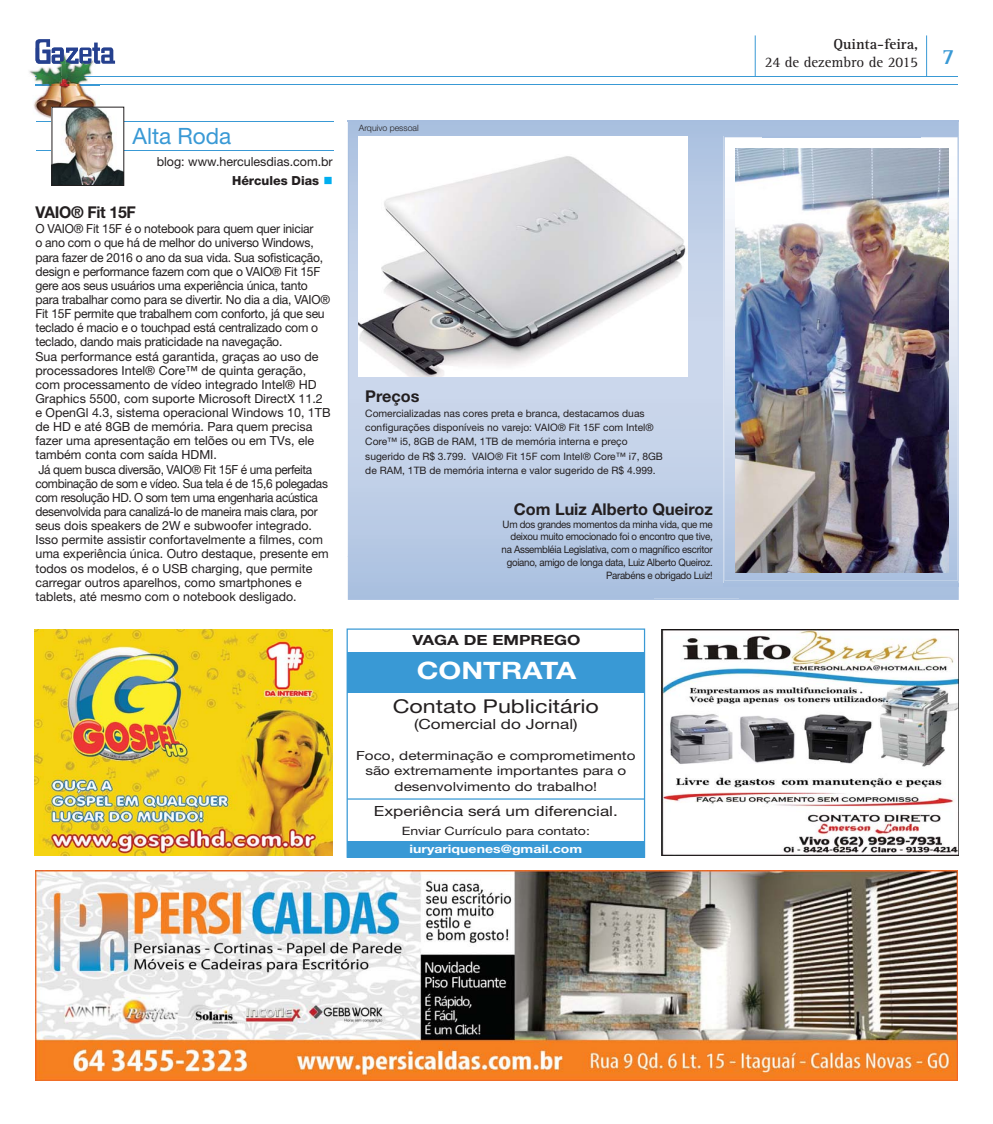
<style>
.page{position:relative;width:993px;height:1124px;background:#fff}
.page>*{position:absolute;margin:0;border:0;box-sizing:border-box;transform-origin:0 0}
.t1{font:700 24px "Helvetica Neue";color:#fff;scale:1.22 1}
.t2{font:22.5px "Helvetica Neue";color:#3999d5}
.t3{font:19px "Helvetica Neue";color:#231f20;scale:1.22 1}
.t4{font:700 16.25px "Helvetica Neue";color:#231f20}
.t5{font:700 16.25px "Helvetica Neue";letter-spacing:-.02em;color:#231f20}
.t6{font:15px/18px "Rotis Serif";color:#231f20}
.t7{font:14px "Helvetica Neue";color:#231f20;scale:1.22 1}
.t8{font:700 14px "Helvetica Neue";color:#231f20;scale:1.22 1}
.t9{font:12.5px/14.1px "Helvetica Neue";letter-spacing:-.02em;color:#231f20}
.t10{font:12.5px/15.5px "Helvetica Neue";color:#231f20;text-align:center;scale:1.22 1}
.t11{font:12.5px "Helvetica Neue";color:#231f20}
.t12{font:800 12.5px "Helvetica Neue";color:#231f20}
.t13{font:11.5px "Helvetica Neue";color:#231f20;scale:1.22 1}
.t14{font:700 11.5px "Helvetica Neue";color:#fff;scale:1.22 1}
.t15{font:10.25px/14.1px "Helvetica Neue";color:#231f20}
.t16{font:10.25px/12.9px "Helvetica Neue";letter-spacing:-.03em;color:#231f20;text-align:right;scale:.95 1}
.t17{font:300 8.75px "Helvetica Neue";color:#231f20}
.s1{font-weight:700}
</style>
<div class="page">
<hr style="left:35px;top:84px;width:922px;height:1px;background:#3999d5">
<hr style="left:35px;top:76px;width:922px;height:1px;background:#3999d5">
<hr style="left:925px;top:35px;width:1px;height:41px;background:#3999d5">
<hr style="left:754px;top:35px;width:1px;height:42px;background:#3999d5">
<img style="left:35px;top:870px;width:922px;height:210px">
<img style="left:35px;top:629px;width:297px;height:226px">
<div style="left:347px;top:841px;width:297px;height:16px;background:#3999d5"></div>
<div style="left:346px;top:628px;width:299px;height:229px;border:1px solid #3999d5"></div>
<div style="left:347px;top:652px;width:297px;height:41px;background:#3999d5"></div>
<hr style="left:347px;top:798px;width:297px;height:1px;background:#3999d5">
<img style="left:661px;top:629px;width:297px;height:226px">
<img style="left:29px;top:64px;width:71px;height:22px">
<img style="left:33px;top:86px;width:29px;height:38px">
<img style="left:62px;top:86px;width:38px;height:21px">
<img style="left:35px;top:84px;width:65px;height:1px">
<img style="left:35px;top:76px;width:65px;height:1px">
<svg style="left:35px;top:39px;width:80px;height:25px"></svg>
<div style="left:739px;top:586px;width:218px;height:12px;background:#a9c0df"></div>
<img style="left:348px;top:121px;width:43px;height:436px">
<hr style="left:36px;top:121px;width:297px;height:1px;background:#3999d5">
<hr style="left:36px;top:150px;width:297px;height:1px;background:#3999d5">
<img style="left:54px;top:109px;width:68px;height:75px">
<div style="left:52px;top:107px;width:72px;height:79px;border:1px solid #231f20"></div>
<svg style="left:723px;top:581px;width:235px;height:5px"></svg>
<img style="left:763px;top:572px;width:155px;height:9px">
<img style="left:723px;top:136px;width:40px;height:445px">
<img style="left:918px;top:136px;width:40px;height:445px">
<img style="left:735px;top:148px;width:213px;height:424px">
<img style="left:359px;top:136px;width:328px;height:240px">
<h2 class="t2" style="left:132px;top:127px;width:100px">Alta Roda</h2>
<p class="t11" style="left:157px;top:157px;width:177px">blog: www.herculesdias.com.br</p>
<p class="t12" style="left:232px;top:176px;width:89px">Hércules Dias</p>
<h3 class="t5" style="left:35px;top:207px;width:102px">VAIO® Fit 15F</h3>
<p class="t9" style="left:35px;top:223px;width:296px">O VAIO® Fit 15F é o notebook para quem quer iniciar<br>o ano com o que há de melhor do universo Windows, para fazer de 2016 o ano da sua vida. Sua sofisticação, design e performance fazem com que o VAIO® Fit 15F gere aos seus usuários uma experiência única, tanto para trabalhar como para se divertir. No dia a dia, VAIO® Fit 15F permite que trabalhem com conforto, já que seu teclado é macio e o touchpad está centralizado com o teclado, dando mais praticidade na navegação.<br>Sua performance está garantida, graças ao uso de processadores Intel® Core™ de quinta geração, com processamento de vídeo integrado Intel® HD Graphics 5500, com suporte Microsoft DirectX 11.2 e OpenGl 4.3, sistema operacional Windows 10, 1TB de HD e até 8GB de memória. Para quem precisa fazer uma apresentação em telões ou em TVs, ele também conta com saída HDMI.<br>Já quem busca diversão, VAIO® Fit 15F é uma perfeita combinação de som e vídeo. Sua tela é de 15,6 polegadas com resolução HD. O som tem uma engenharia acústica desenvolvida para canalizá-lo de maneira mais clara, por seus dois speakers de 2W e subwoofer integrado.<br>Isso permite assistir confortavelmente a filmes, com uma experiência única. Outro destaque, presente em todos os modelos, é o USB charging, que permite carregar outros aparelhos, como smartphones e tablets, até mesmo com o notebook desligado.</p>
<p class="t17" style="left:359px;top:125px;width:61px">Arquivo pessoal</p>
<h3 class="t4" style="left:365px;top:390px;width:56px">Preços</h3>
<p class="t15" style="left:365px;top:407px;width:299px">Comercializadas nas cores preta e branca, destacamos duas configurações disponíveis no varejo: VAIO® Fit 15F com Intel® Core™ i5, 8GB de RAM, 1TB de memória interna e preço sugerido de R$ 3.799. VAIO® Fit 15F com Intel® Core™ i7, 8GB de RAM, 1TB de memória interna e valor sugerido de R$ 4.999.</p>
<h3 class="t4" style="left:513px;top:503px;width:200px">Com Luiz Alberto Queiroz</h3>
<p class="t16" style="left:501px;top:518px;width:224px">Um dos grandes momentos da minha vida, que me deixou muito emocionado foi o encontro que tive, na Assembléia Legislativa, com o magnífico escritor goiano, amigo de longa data, Luiz Alberto Queiroz.<br>Parabéns e obrigado Luiz!</p>
<p class="t8" style="left:412px;top:634px;width:139px">VAGA DE EMPREGO</p>
<h1 class="t1" style="left:416px;top:662px;width:132px">CONTRATA</h1>
<h3 class="t3" style="left:392px;top:699px;width:170px">Contato Publicitário</h3>
<p class="t7" style="left:414px;top:718px;width:135px">(Comercial do Jornal)</p>
<p class="t10" style="left:356px;top:748px;width:230px">Foco, determinação e comprometimento são extremamente importantes para o desenvolvimento do trabalho!</p>
<p class="t7" style="left:374px;top:806px;width:201px">Experiência será um diferencial.</p>
<p class="t13" style="left:401px;top:826px;width:156px">Enviar Currículo para contato:</p>
<p class="t14" style="left:409px;top:844px;width:143px">iuryariquenes@gmail.com</p>
<p class="t6" style="left:764px;top:37px;width:191px;text-indent:69px"><span class="s1">Quinta-feira,<br></span>24 de dezembro de 2015 <sup>7</sup></p>
</div>
